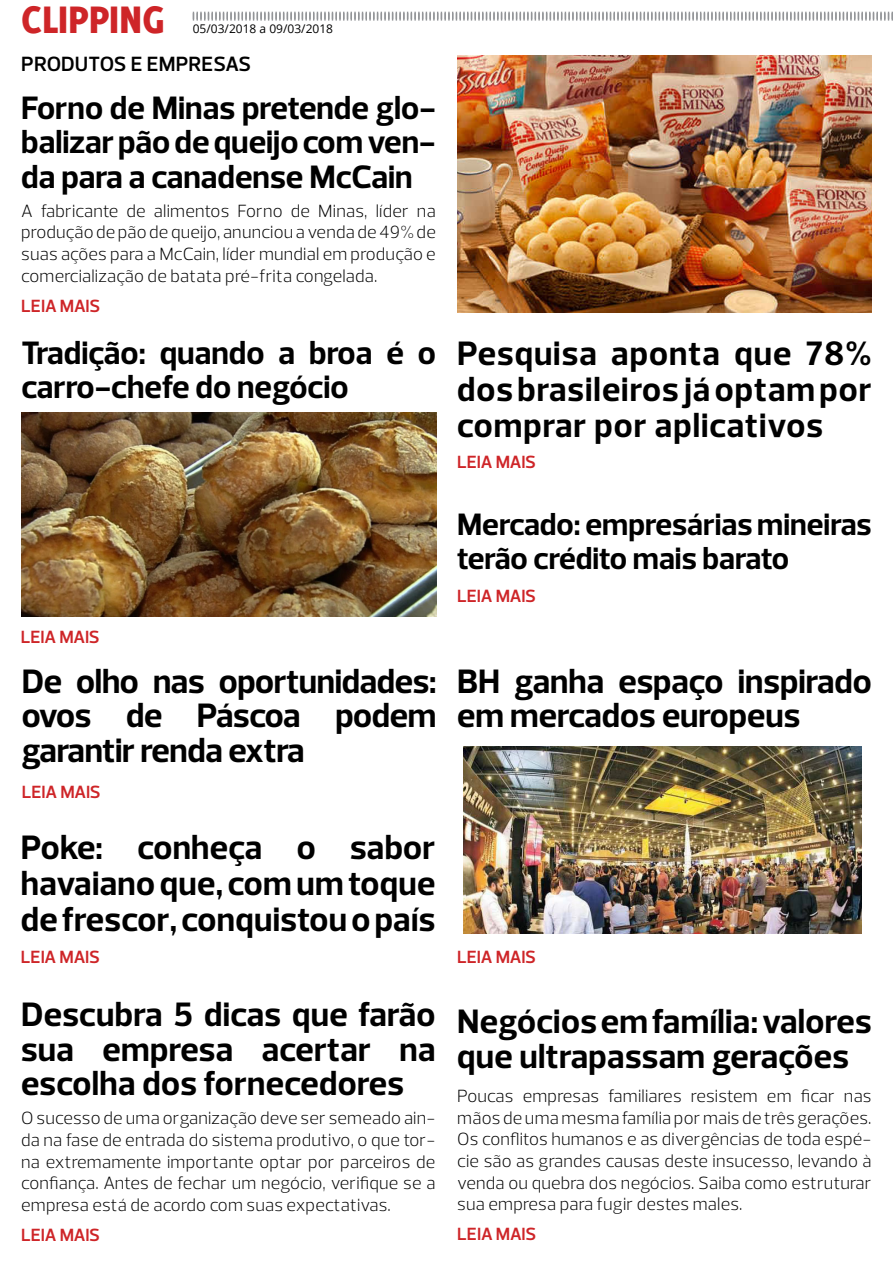
<style>
.page{position:relative;width:893px;height:1263px;background:#fff}
.page>*{position:absolute;margin:0;border:0;box-sizing:border-box;transform-origin:0 0}
.t1{font:800 42px "Delicious";color:#ce2528}
.t2{font:700 34.5px/34.5px "Prelo";letter-spacing:.01em;color:#000;text-align:justify}
.t3{font:700 33px/34.5px "Prelo";color:#000;text-align:justify}
.t4{font:700 31.5px/34.5px "Prelo";color:#000}
.t5{font:600 21px "Prelo";letter-spacing:.005em;color:#000}
.t6{font:300 18px/21.6px "Prelo";letter-spacing:.01em;color:#000;text-align:justify}
.t7{font:600 18px "Prelo";letter-spacing:-.015em;color:#ce2528}
.t8{font:12px "Open Sans";color:#000}
</style>
<div class="page">
<svg style="left:193px;top:12px;width:700px;height:9px"></svg>
<img style="left:457px;top:55px;width:415px;height:258px">
<img style="left:22px;top:412px;width:414px;height:205px">
<img style="left:463px;top:746px;width:398px;height:187px">
<h1 class="t1" style="left:21px;top:-5px;width:145px">CLIPPING</h1>
<p class="t8" style="left:193px;top:20px;width:142px">05/03/2018 a 09/03/2018</p>
<p class="t5" style="left:21px;top:51px;width:231px">PRODUTOS E EMPRESAS</p>
<h3 class="t3" style="left:21px;top:91px;width:416px">Forno de Minas pretende glo&shy;balizar pão de queijo com ven&shy;da para a canadense McCain</h3>
<p class="t6" style="left:21px;top:200px;width:416px">A fabricante de alimentos Forno de Minas, líder na produção de pão de queijo, anunciou a venda de 49% de suas ações para a McCain, líder mundial em produção e comercialização de batata pré-frita congelada.</p>
<p class="t7" style="left:21px;top:295px;width:80px">LEIA MAIS</p>
<h3 class="t3" style="left:22px;top:336px;width:416px">Tradição: quando a broa é o carro-chefe do negócio</h3>
<p class="t7" style="left:21px;top:626px;width:80px">LEIA MAIS</p>
<h2 class="t2" style="left:22px;top:664px;width:416px">De olho nas oportunidades: ovos de Páscoa podem garantir renda extra</h2>
<p class="t7" style="left:22px;top:781px;width:80px">LEIA MAIS</p>
<h2 class="t2" style="left:21px;top:830px;width:416px;line-height:36px">Poke: conheça o sabor havaiano que, com um toque de frescor, conquistou o país</h2>
<p class="t7" style="left:21px;top:946px;width:80px">LEIA MAIS</p>
<h2 class="t2" style="left:21px;top:997px;width:416px">Descubra 5 dicas que farão sua empresa acertar na escolha dos fornecedores</h2>
<p class="t6" style="left:21px;top:1108px;width:416px">O sucesso de uma organização deve ser semeado ain&shy;da na fase de entrada do sistema produtivo, o que tor&shy;na extremamente importante optar por parceiros de confiança. Antes de fechar um negócio, verifique se a empresa está de acordo com suas expectativas.</p>
<p class="t7" style="left:21px;top:1224px;width:80px">LEIA MAIS</p>
<h2 class="t2" style="left:457px;top:335px;width:416px;line-height:36px">Pesquisa aponta que 78% dos brasileiros já optam por comprar por aplicativos</h2>
<p class="t7" style="left:457px;top:451px;width:80px">LEIA MAIS</p>
<h3 class="t4" style="left:457px;top:507px;width:416px">Mercado: empresárias mineiras terão crédito mais barato</h3>
<p class="t7" style="left:457px;top:585px;width:80px">LEIA MAIS</p>
<h2 class="t2" style="left:457px;top:664px;width:416px">BH ganha espaço inspirado em mercados europeus</h2>
<p class="t7" style="left:457px;top:946px;width:80px">LEIA MAIS</p>
<h2 class="t2" style="left:457px;top:1004px;width:416px">Negócios em família: valores que ultrapassam gerações</h2>
<p class="t6" style="left:457px;top:1085px;width:416px">Poucas empresas familiares resistem em ficar nas mãos de uma mesma família por mais de três gerações.<br>Os conflitos humanos e as divergências de toda espé&shy;cie são as grandes causas deste insucesso, levando à venda ou quebra dos negócios. Saiba como estruturar sua empresa para fugir destes males.</p>
<p class="t7" style="left:457px;top:1223px;width:80px">LEIA MAIS</p>
</div>
